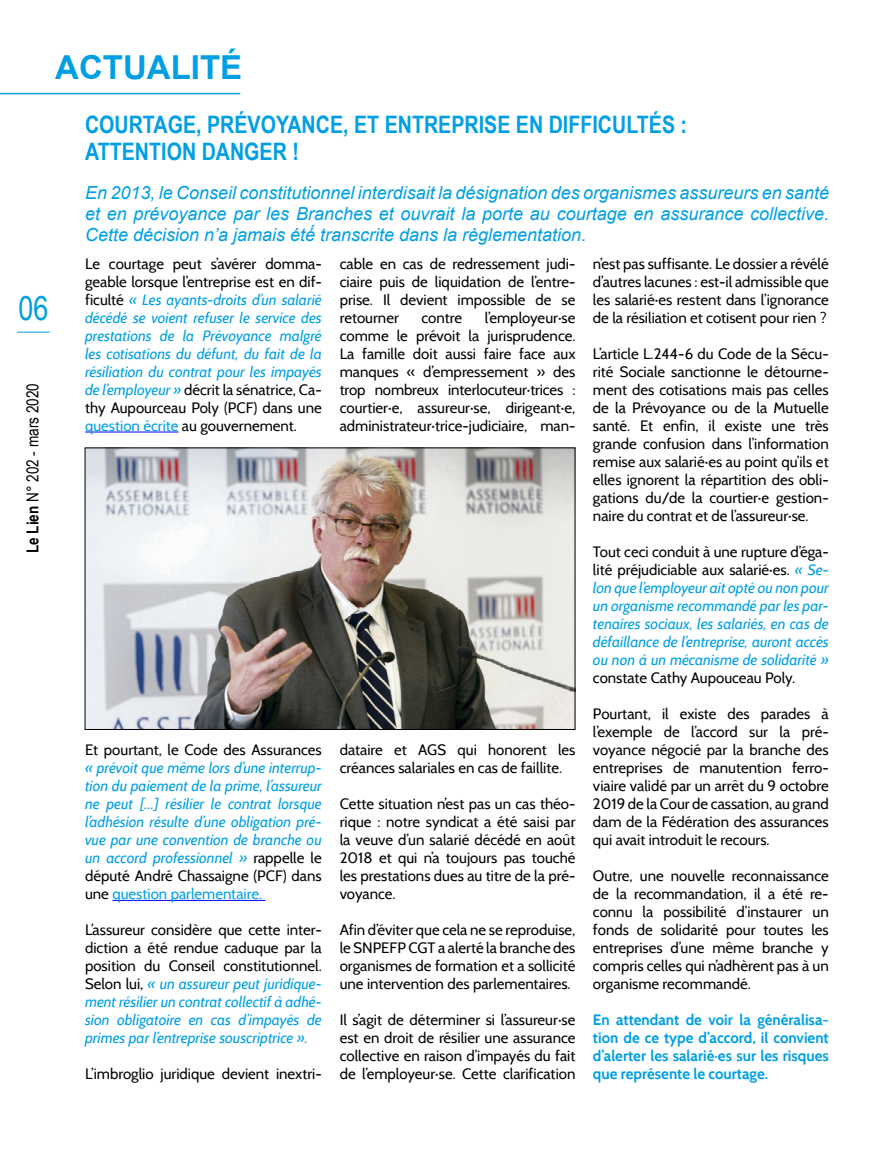
<style>
.page{position:relative;width:893px;height:1149px;background:#fff}
.page>*{position:absolute;margin:0;border:0;box-sizing:border-box;transform-origin:0 0}
.t1{font:700 33px "Arial";color:#009fe3}
.t2{font:33px "Arial Narrow";color:#009fe3}
.t3{font:700 24px/27px "Arial Narrow";color:#009fe3}
.t4{font:italic 18px/21px "Arial";color:#009fe3;text-align:justify}
.t5{font:16.5px "Arial Narrow";color:#000}
.t6{font:15px/18px "Cabin";color:#000;text-align:justify}
.t7{font:italic 15px/18px "Cabin";color:#009fe3;text-align:justify}
.t8{font:700 15px/18px "Cabin";color:#009fe3;text-align:justify}
.s1{font-weight:700}
.s2{font-style:normal;color:#000}
.s3{font-style:normal}
</style>
<div class="page">
<hr style="left:17px;top:332px;width:33px;height:1px;background:#009fe3">
<hr style="left:85px;top:431px;width:94px;height:1px;background:#00f">
<hr style="left:112px;top:899px;width:153px;height:1px;background:#00f">
<hr style="left:0;top:93px;width:240px;height:1px;background:#009fe3">
<img style="left:87px;top:449px;width:486px;height:278px">
<div style="left:85px;top:447px;width:490px;height:282px;border:1px solid #000"></div>
<h1 class="t2" style="left:18px;top:284px;width:32px">06</h1>
<p class="t5" style="left:21px;top:553px;width:171px;rotate:-90deg"><span class="s1">Le Lien</span> N° 202 - mars 2020</p>
<h1 class="t1" style="left:55px;top:46px;width:188px">ACTUALITÉ</h1>
<h2 class="t3" style="left:85px;top:110px;width:604px">COURTAGE, PRÉVOYANCE, ET ENTREPRISE EN DIFFICULTÉS :<br>ATTENTION DANGER !</h2>
<p class="t4" style="left:85px;top:182px;width:746px">En 2013, le Conseil constitutionnel interdisait la désignation des organismes assureurs en santé et en prévoyance par les Branches et ouvrait la porte au courtage en assurance collective.<br>Cette décision n’a jamais été́ transcrite dans la règlementation.</p>
<p class="t6" style="left:340px;top:254px;width:237px">cable en cas de redressement judi&shy;ciaire puis de liquidation de l’entre&shy;prise. Il devient impossible de se retourner</p>
<p class="t7" style="left:85px;top:254px;width:238px"><span class="s2">Le courtage peut s’avérer domma&shy;geable lorsque l’entreprise est en dif&shy;ficulté</span> « Les ayants-droits d’un salarié décédé se voient refuser le service des prestations de la Prévoyance malgré les cotisations du défunt, du fait de la résiliation du contrat pour les impayés de l’employeur » <span class="s2">décrit la sénatrice, Ca&shy;thy Aupourceau Poly (PCF) dans une </span><span class="s3">question écrite</span> <span class="s2">au gouvernement.</span></p>
<p class="t6" style="left:593px;top:254px;width:237px">n’est pas suffisante. Le dossier a révélé d’autres lacunes : est-il admissible que les salarié·es restent dans l’ignorance de la résiliation et cotisent pour rien ?</p>
<p class="t6" style="left:593px;top:344px;width:237px">L’article L.244-6 du Code de la Sécu&shy;rité Sociale sanctionne le détourne&shy;ment des cotisations mais pas celles de la Prévoyance ou de la Mutuelle santé. Et enfin, il existe une très grande confusion dans l’information remise aux salarié·es au point qu’ils et elles ignorent la répartition des obli&shy;gations du/de la courtier·e gestion&shy;naire du contrat et de l’assureur·se.</p>
<p class="t7" style="left:593px;top:542px;width:237px"><span class="s2">Tout ceci conduit à une rupture d’éga&shy;lité préjudiciable aux salarié·es.</span> « Se&shy;lon que l’employeur ait opté ou non pour un organisme recommandé par les par&shy;tenaires sociaux, les salariés, en cas de défaillance de l’entreprise, auront accès ou non à un mécanisme de solidarité »</p>
<p class="t6" style="left:593px;top:668px;width:204px">constate Cathy Aupouceau Poly.</p>
<p class="t6" style="left:593px;top:704px;width:237px">Pourtant, il existe des parades à l’exemple de l’accord sur la pré&shy;voyance négocié par la branche des entreprises de manutention ferro&shy;viaire validé par un arrêt du 9 octobre 2019 de la Cour de cassation, au grand dam de la Fédération des assurances qui avait introduit le recours.</p>
<p class="t6" style="left:593px;top:866px;width:237px">Outre, une nouvelle reconnaissance de la recommandation, il a été re&shy;connu la possibilité d’instaurer un fonds de solidarité pour toutes les entreprises d’une même branche y compris celles qui n’adhèrent pas à un organisme recommandé.</p>
<p class="t8" style="left:593px;top:1010px;width:237px">En attendant de voir la généralisa&shy;tion de ce type d’accord, il convient d’alerter les salarié·es sur les risques que représente le courtage.</p>
<p class="t6" style="left:340px;top:308px;width:237px;text-indent:145px">l’employeur·se comme le prévoit la jurisprudence.<br>La famille doit aussi faire face aux manques « d’empressement » des trop nombreux interlocuteur·trices : courtier·e, assureur·se, dirigeant·e, administrateur·trice-judiciaire, man-</p>
<p class="t6" style="left:422px;top:308px;width:42px">contre</p>
<p class="t6" style="left:85px;top:740px;width:238px">Et pourtant, le Code des Assurances</p>
<p class="t7" style="left:85px;top:758px;width:238px">« prévoit que même lors d’une interrup&shy;tion du paiement de la prime, l’assureur ne peut […] résilier le contrat lorsque l’adhésion résulte d’une obligation pré&shy;vue par une convention de branche ou un accord professionnel » <span class="s2">rappelle le député André Chassaigne (PCF) dans une</span> <span class="s3">question parlementaire.</span></p>
<p class="t7" style="left:85px;top:920px;width:238px"><span class="s2">L’assureur considère que cette inter&shy;diction a été rendue caduque par la position du Conseil constitutionnel.<br>Selon lui,</span> « un assureur peut juridique&shy;ment résilier un contrat collectif à adhé&shy;sion obligatoire en cas d’impayés de primes par l’entreprise souscriptrice ».</p>
<p class="t6" style="left:85px;top:1064px;width:238px">L’imbroglio juridique devient inextri-</p>
<p class="t6" style="left:340px;top:740px;width:237px">dataire et AGS qui honorent les créances salariales en cas de faillite.</p>
<p class="t6" style="left:340px;top:794px;width:237px">Cette situation n’est pas un cas théo&shy;rique : notre syndicat a été saisi par la veuve d’un salarié décédé en août 2018 et qui n’a toujours pas touché les prestations dues au titre de la pré&shy;voyance.</p>
<p class="t6" style="left:340px;top:920px;width:237px">Afin d’éviter que cela ne se reproduise, le SNPEFP CGT a alerté la branche des organismes de formation et a sollicité une intervention des parlementaires.</p>
<p class="t6" style="left:340px;top:1010px;width:237px">Il s’agit de déterminer si l’assureur·se est en droit de résilier une assurance collective en raison d’impayés du fait de l’employeur·se. Cette clarification</p>
</div>
